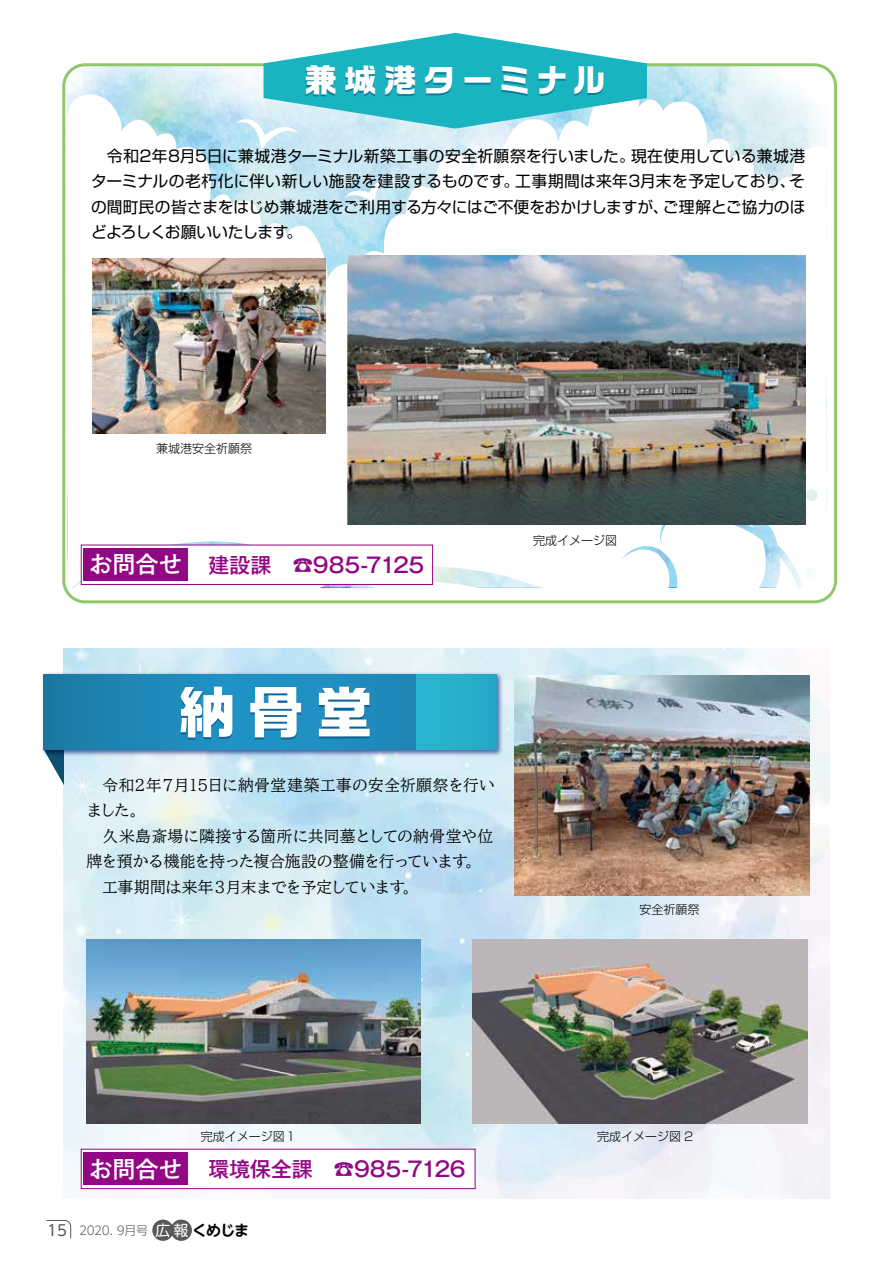
<style>
.page{position:relative;width:893px;height:1263px;background:#fff}
.page>*{position:absolute;margin:0;border:0;box-sizing:border-box;transform-origin:0 0}
.t1{font:700 55.5px "Ro G San Srf Std";color:#fff}
.t2{font:700 31.8px "Ro G San Srf Std";letter-spacing:.2em;color:#fff}
.t3{font:500 20.85px "Gothic MB101 Pro";letter-spacing:-.005em;color:#920783}
.t4{font:15.75px/25.5px "Shin Go Pr 6";letter-spacing:-.01em;color:#000;text-align:justify}
.t5{font:500 15.75px/25.5px "TBUD Min Std";letter-spacing:-.015em;color:#000}
.t6{font:300 12px "Shin Go Pr 6";color:#000}
.t7{font:300 12px "UD Shin Go Pro";letter-spacing:-.02em;color:#595757}
.s1{font-size:23.1px;color:#fff}
.s2{font-family:"UD Shin M Go Pro";font-weight:400;font-size:15px}
.s3{font-family:"UD Shin M Go Pro";font-weight:400;font-size:15px;color:#fff}
.s4{font-family:"UD Shin M Go Pro De";font-weight:700;font-size:15px;color:#000}
</style>
<div class="page">
<img style="left:64px;top:648px;width:765px;height:551px">
<svg style="left:48px;top:758px;width:16px;height:27px"></svg>
<img style="left:42px;top:669px;width:464px;height:89px">
<svg style="left:44px;top:674px;width:372px;height:75px"></svg>
<div style="left:416px;top:674px;width:81px;height:75px;background:#27b1cc"></div>
<svg style="left:66px;top:67px;width:760px;height:520px"></svg>
<div style="left:62px;top:63px;width:775px;height:540px;border:3px solid #8fc76a;border-radius:21px"></div>
<div style="left:81px;top:1149px;width:394px;height:39px;background:#fff"></div>
<div style="left:81px;top:1149px;width:394px;height:40px;border:1px solid #920783"></div>
<div style="left:84px;top:1152px;width:104px;height:33px;background:#920783"></div>
<div style="left:81px;top:545px;width:352px;height:39px;background:#fff"></div>
<div style="left:81px;top:545px;width:352px;height:40px;border:1px solid #920783"></div>
<div style="left:84px;top:548px;width:104px;height:33px;background:#920783"></div>
<img style="left:86px;top:939px;width:335px;height:184px">
<img style="left:473px;top:939px;width:334px;height:184px">
<img style="left:515px;top:675px;width:294px;height:221px">
<svg style="left:236px;top:33px;width:411px;height:116px"></svg>
<img style="left:93px;top:259px;width:233px;height:174px">
<img style="left:347px;top:255px;width:458px;height:269px">
<div style="left:152px;top:1219px;width:22px;height:22px;background:#595757;border-radius:50%"></div>
<div style="left:171px;top:1219px;width:21px;height:22px;background:#595757;border-radius:50%"></div>
<svg style="left:46px;top:1220px;width:25px;height:19px"></svg>
<h2 class="t2" style="left:305px;top:58px;width:302px">兼城港ターミナル</h2>
<p class="t4" style="left:91px;top:142px;width:716px">　令和2年8月5日に兼城港ターミナル新築工事の安全祈願祭を行いました。現在使用している兼城港ターミナルの老朽化に伴い新しい施設を建設するものです。工事期間は来年3月末を予定しており、その間町民の皆さまをはじめ兼城港をご利用する方々にはご不便をおかけしますが、ご理解とご協力のほどよろしくお願いいたします。</p>
<p class="t6" style="left:156px;top:438px;width:98px">兼城港安全祈願祭</p>
<h3 class="t3" style="left:89px;top:547px;width:336px"><span class="s1">お問合せ</span> 建設課　☎985-7125</h3>
<p class="t6" style="left:533px;top:530px;width:85px">完成イメージ図</p>
<h1 class="t1" style="left:180px;top:674px;width:194px">納骨堂</h1>
<p class="t5" style="left:87px;top:772px;width:410px">　令和2年７月15日に納骨堂建築工事の安全祈願祭を行いました。<br>　久米島斎場に隣接する箇所に共同墓としての納骨堂や位牌を預かる機能を持った複合施設の整備を行っています。　工事期間は来年３月末までを予定しています。</p>
<p class="t6" style="left:639px;top:900px;width:61px">安全祈願祭</p>
<p class="t6" style="left:201px;top:1127px;width:97px">完成イメージ図１</p>
<p class="t6" style="left:597px;top:1127px;width:98px">完成イメージ図 2</p>
<h3 class="t3" style="left:89px;top:1151px;width:378px"><span class="s1">お問合せ</span> 環境保全課　☎985-7126</h3>
<p class="t7" style="left:47px;top:1221px;width:204px"><span class="s2">15</span> 2020. 9月号 <span class="s3">広報</span><span class="s4">くめじま</span></p>
</div>
